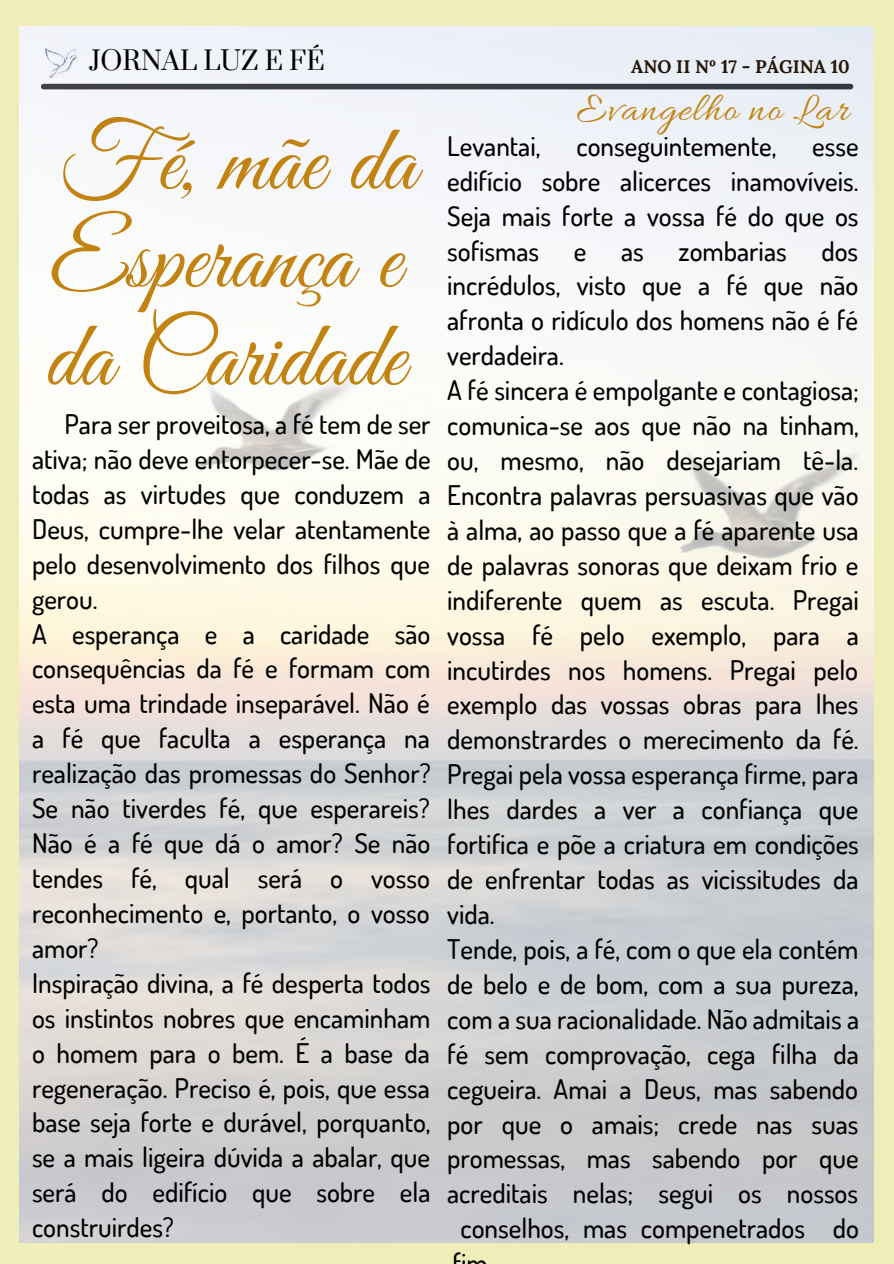
<style>
.page{position:relative;width:894px;height:1264px;background:#fff}
.page>*{position:absolute;margin:0;border:0;box-sizing:border-box;transform-origin:0 0}
.t1{font:94.5px/97.9px "Great Vibes";color:#c38313}
.t2{font:41.25px "Allura";letter-spacing:.03em;color:#c38313}
.t3{font:500 27px/35px "Dosis";color:#000;text-align:justify}
.t4{font:25.5px "Prata";color:#000}
.t5{font:700 18.3px "Lora";color:#251707}
</style>
<div class="page">
<div style="left:0;top:0;width:893px;height:1263px;background:#efeeb9"></div>
<img style="left:20px;top:27px;width:853px;height:1215px">
<p class="t4" style="left:89px;top:44px;width:237px">JORNAL LUZ E FÉ</p>
<h1 class="t1" style="left:45px;top:118px;width:372px">Fé, mãe da<br>Esperança e da Caridade</h1>
<p class="t3" style="left:32px;top:406px;width:400px;text-align:left;text-indent:32px">Para ser proveitosa, a fé tem de ser ativa; não deve entorpecer-se. Mãe de todas as virtudes que conduzem a<br>Deus, cumpre-lhe velar atentamente pelo desenvolvimento dos filhos que gerou.<br>A esperança e a caridade são consequências da fé e formam com esta uma trindade inseparável. Não é a fé que faculta a esperança na realização das promessas do Senhor?<br>Se não tiverdes fé, que esperareis?<br>Não é a fé que dá o amor? Se não tendes fé, qual será o vosso reconhecimento e, portanto, o vosso amor?<br>Inspiração divina, a fé desperta todos os instintos nobres que encaminham o homem para o bem. É a base da regeneração. Preciso é, pois, que essa base seja forte e durável, porquanto, se a mais ligeira dúvida a abalar, que será do edifício que sobre ela construirdes?</p>
<p class="t5" style="left:631px;top:55px;width:220px">ANO II Nº 17 - PÁGINA 10</p>
<h2 class="t2" style="left:576px;top:85px;width:273px">Evangelho no Lar</h2>
<p class="t3" style="left:447px;top:128px;width:95px">Levantai,</p>
<p class="t3" style="left:576px;top:128px;width:201px">conseguintemente,</p>
<p class="t3" style="left:447px;top:128px;width:413px;text-indent:365px">esse edifício sobre alicerces inamovíveis.<br>Seja mais forte a vossa fé do que os sofismas</p>
<p class="t3" style="left:573px;top:232px;width:14px">e</p>
<p class="t3" style="left:621px;top:232px;width:24px">as</p>
<p class="t3" style="left:678px;top:232px;width:110px">zombarias</p>
<p class="t3" style="left:821px;top:232px;width:38px">dos</p>
<p class="t3" style="left:447px;top:267px;width:412px">incrédulos, visto que a fé que não</p>
<p class="t3" style="left:447px;top:302px;width:412px">afronta o ridículo dos homens não é fé</p>
<p class="t3" style="left:447px;top:337px;width:118px">verdadeira.</p>
<p class="t3" style="left:447px;top:372px;width:413px">A fé sincera é empolgante e contagiosa;</p>
<p class="t3" style="left:447px;top:407px;width:413px">comunica-se aos que não na tinham,</p>
<p class="t3" style="left:447px;top:442px;width:412px">ou, mesmo, não desejariam tê-la.</p>
<p class="t3" style="left:447px;top:477px;width:413px">Encontra palavras persuasivas que vão</p>
<p class="t3" style="left:447px;top:511px;width:413px">à alma, ao passo que a fé aparente usa</p>
<p class="t3" style="left:447px;top:546px;width:412px">de palavras sonoras que deixam frio e</p>
<p class="t3" style="left:447px;top:581px;width:413px">indiferente quem as escuta. Pregai</p>
<p class="t3" style="left:447px;top:616px;width:413px">vossa fé pelo exemplo, para a</p>
<p class="t3" style="left:447px;top:651px;width:412px">incutirdes nos homens. Pregai pelo</p>
<p class="t3" style="left:447px;top:686px;width:412px">exemplo das vossas obras para lhes</p>
<p class="t3" style="left:447px;top:721px;width:413px">demonstrardes o merecimento da fé.</p>
<p class="t3" style="left:447px;top:756px;width:412px">Pregai pela vossa esperança firme, para</p>
<p class="t3" style="left:447px;top:791px;width:412px">lhes dardes a ver a confiança que</p>
<p class="t3" style="left:447px;top:826px;width:413px">fortifica e põe a criatura em condições</p>
<p class="t3" style="left:447px;top:861px;width:412px">de enfrentar todas as vicissitudes da</p>
<p class="t3" style="left:447px;top:895px;width:49px">vida.</p>
<p class="t3" style="left:447px;top:930px;width:412px">Tende, pois, a fé, com o que ela contém</p>
<p class="t3" style="left:447px;top:965px;width:413px">de belo e de bom, com a sua pureza,</p>
<p class="t3" style="left:447px;top:1000px;width:413px">com a sua racionalidade. Não admitais a</p>
<p class="t3" style="left:447px;top:1035px;width:413px">fé sem comprovação, cega filha da</p>
<p class="t3" style="left:447px;top:1070px;width:412px">cegueira. Amai a Deus, mas sabendo</p>
<p class="t3" style="left:447px;top:1105px;width:412px">por que o amais; crede nas suas</p>
<p class="t3" style="left:447px;top:1140px;width:413px">promessas, mas sabendo por que</p>
<p class="t3" style="left:447px;top:1175px;width:412px">acreditais nelas; segui os nossos</p>
<p class="t3" style="left:460px;top:1210px;width:400px">conselhos, mas compenetrados do</p>
<p class="t3" style="left:452px;top:1244px;width:15px">fi</p>
</div>
